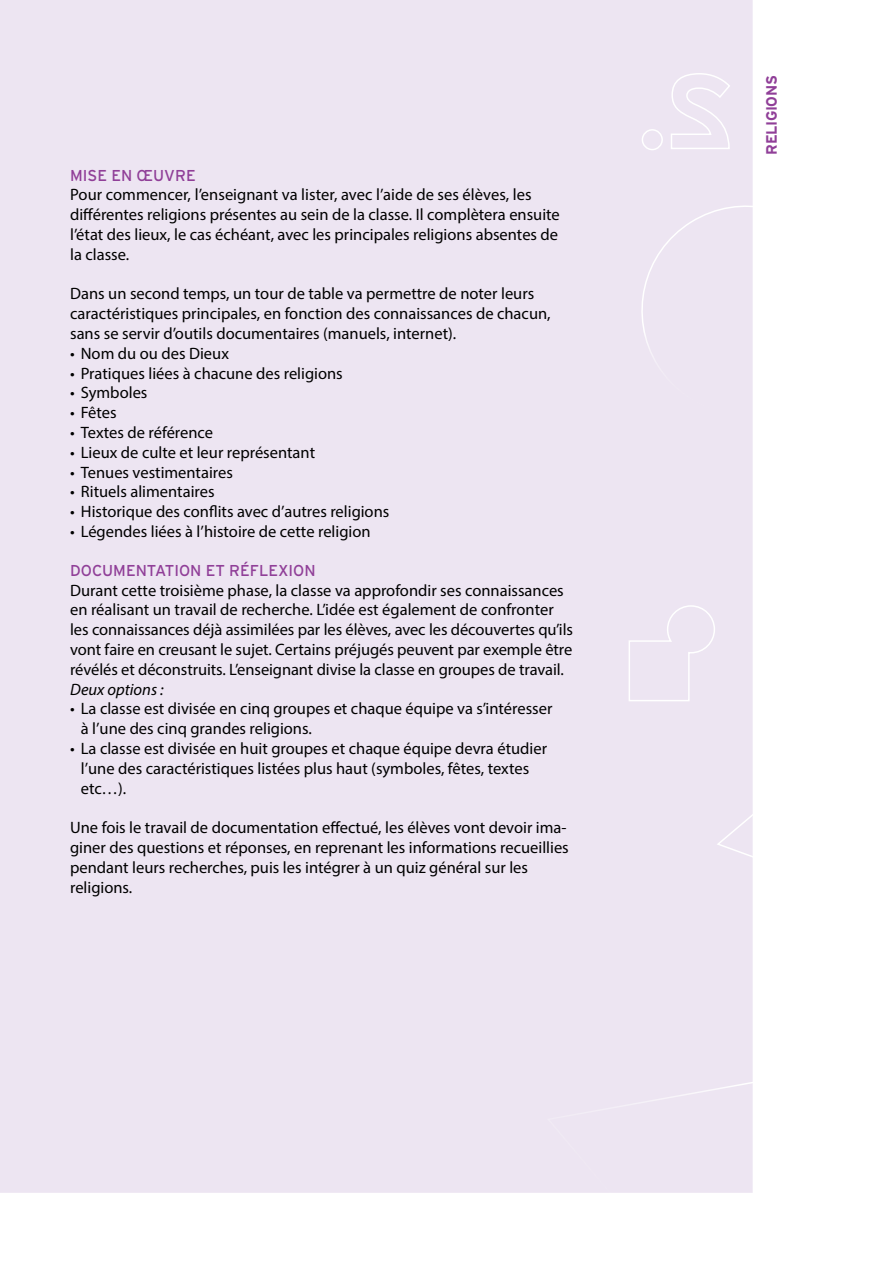
<style>
.page{position:relative;width:893px;height:1263px;background:#fff}
.page>*{position:absolute;margin:0;border:0;box-sizing:border-box;transform-origin:0 0}
.t1{font:16.5px/19.8px "Myriad Pro";color:#000}
.t2{font:italic 16.5px "Myriad Pro";color:#000}
.t3{font:15.75px "Interstate";color:#903f98}
.t4{font:700 15px "Interstate";letter-spacing:-.025em;color:#903f98}
</style>
<div class="page">
<div style="left:0;top:0;width:753px;height:1193px;background:#ede5f2"></div>
<p class="t3" style="left:70px;top:166px;width:127px">M ISE EN ŒUVRE</p>
<p class="t1" style="left:70px;top:185px;width:491px">Pour commencer, l’enseignant va lister, avec l’aide de ses élèves, les différentes religions présentes au sein de la classe. Il complètera ensuite l’état des lieux, le cas échéant, avec les principales religions absentes de la classe.</p>
<p class="t1" style="left:70px;top:284px;width:482px">Dans un second temps, un tour de table va permettre de noter leurs caractéristiques principales, en fonction des connaissances de chacun, sans se servir d’outils documentaires (manuels, internet).</p>
<p class="t1" style="left:70px;top:343px;width:160px">• Nom du ou des Dieux</p>
<p class="t1" style="left:70px;top:363px;width:274px">• Pratiques liées à chacune des religions</p>
<p class="t1" style="left:70px;top:383px;width:79px">• Symboles</p>
<p class="t1" style="left:70px;top:403px;width:48px">• Fêtes</p>
<p class="t1" style="left:70px;top:422px;width:145px">• Textes de référence</p>
<p class="t1" style="left:70px;top:442px;width:246px">• Lieux de culte et leur représentant</p>
<p class="t1" style="left:70px;top:462px;width:164px">• Tenues vestimentaires</p>
<p class="t1" style="left:70px;top:482px;width:146px">• Rituels alimentaires</p>
<p class="t1" style="left:70px;top:502px;width:321px">• Historique des conflits avec d’autres religions</p>
<p class="t1" style="left:70px;top:521px;width:302px">• Légendes liées à l’histoire de cette religion</p>
<p class="t3" style="left:70px;top:561px;width:22px">DOCUMENTATION</p>
<p class="t3" style="left:206px;top:561px;width:111px">ET RÉFLEXION</p>
<p class="t1" style="left:70px;top:580px;width:504px">Durant cette troisième phase, la classe va approfondir ses connaissances en réalisant un travail de recherche. L’idée est également de confronter les connaissances déjà assimilées par les élèves, avec les découvertes qu’ils vont faire en creusant le sujet. Certains préjugés peuvent par exemple être révélés et déconstruits. L’enseignant divise la classe en groupes de travail.</p>
<p class="t2" style="left:70px;top:679px;width:95px">Deux options :</p>
<p class="t1" style="left:81px;top:699px;width:473px;text-indent:-11px">• La classe est divisée en cinq groupes et chaque équipe va s’intéresser à l’une des cinq grandes religions.</p>
<p class="t1" style="left:81px;top:738px;width:468px;text-indent:-11px">• La classe est divisée en huit groupes et chaque équipe devra étudier l’une des caractéristiques listées plus haut (symboles, fêtes, textes etc…).</p>
<p class="t1" style="left:70px;top:817px;width:500px">Une fois le travail de documentation effectué, les élèves vont devoir ima&shy;giner des questions et réponses, en reprenant les informations recueillies pendant leurs recherches, puis les intégrer à un quiz général sur les religions.</p>
<p class="t4" style="left:763px;top:155px;width:81px;rotate:-90deg">RELIGIONS</p>
</div>
